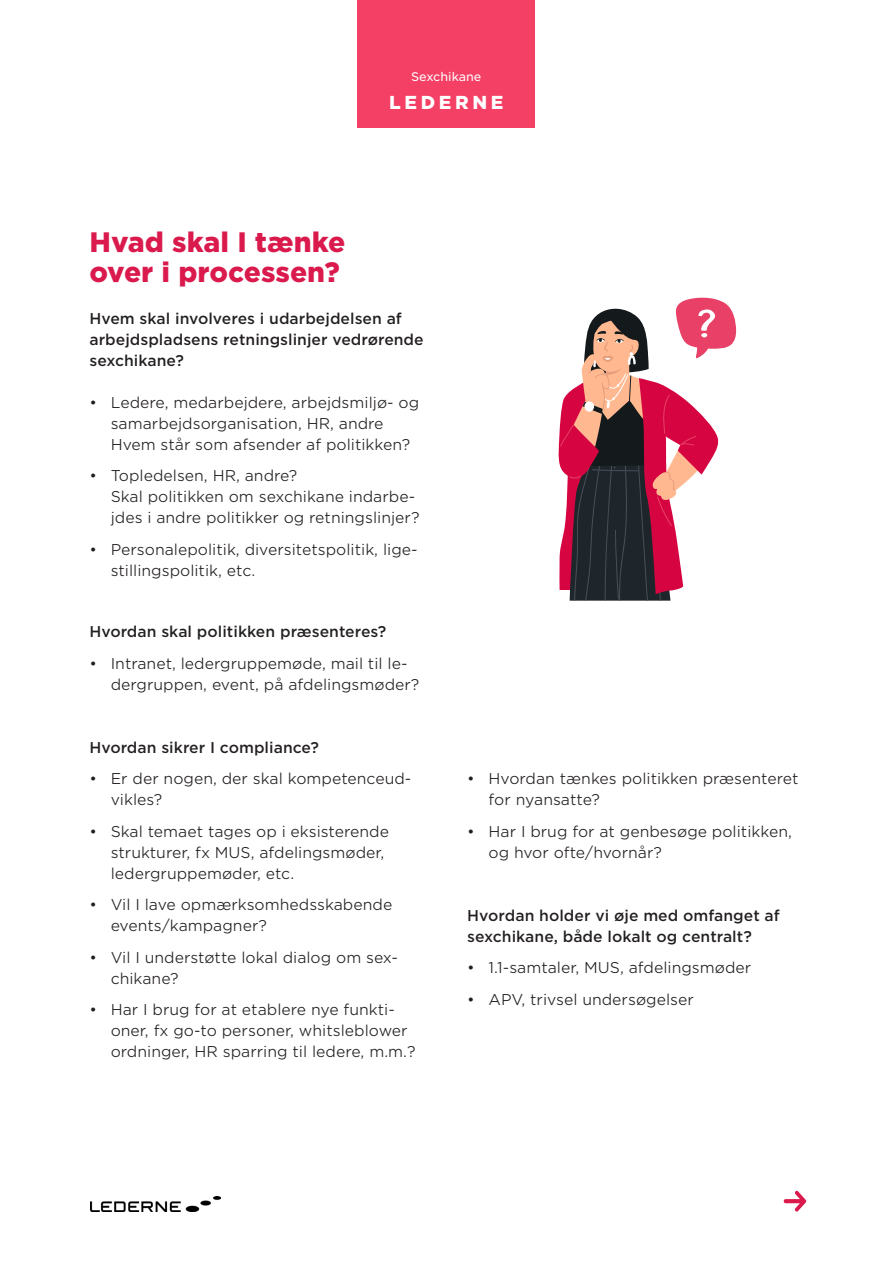
<style>
.page{position:relative;width:893px;height:1263px;background:#fff}
.page>*{position:absolute;margin:0;border:0;box-sizing:border-box;transform-origin:0 0}
.t1{font:900 27px "Gotham S Sm";color:#da1a4d}
.t2{font:900 18px "Gotham S Sm";letter-spacing:.2em;color:#fff}
.t3{font:300 15px/21px "Gotham S Sm";color:#231f20}
.t4{font:500 15px/21px "Gotham S Sm";color:#231f20}
.t5{font:12px "Gotham S Sm";color:#fff}
</style>
<div class="page">
<div style="left:357px;top:0;width:177px;height:128px;background:#f44065"></div>
<img style="left:90px;top:1196px;width:130px;height:15px">
<svg style="left:784px;top:1190px;width:22px;height:22px"></svg>
<svg style="left:558px;top:297px;width:178px;height:304px"></svg>
<p class="t5" style="left:411px;top:68px;width:72px">Sexchikane</p>
<p class="t2" style="left:389px;top:89px;width:116px">LEDERNE</p>
<p class="t1" style="left:89px;top:223px;width:257px">Hvad skal I tænke</p>
<p class="t1" style="left:89px;top:253px;width:252px">over i processen?</p>
<p class="t4" style="left:89px;top:308px;width:336px">Hvem skal involveres i udarbejdelsen af arbejdspladsens retningslinjer vedrørende sexchikane?</p>
<p class="t3" style="left:89px;top:392px;width:331px">• Ledere, medarbejdere, arbejdsmiljø- og</p>
<p class="t3" style="left:111px;top:413px;width:274px">samarbejdsorganisation, HR, andre</p>
<p class="t3" style="left:111px;top:434px;width:301px">Hvem står som afsender af politikken?</p>
<p class="t3" style="left:111px;top:465px;width:306px;text-indent:-21px">• Topledelsen, HR, andre?<br>Skal politikken om sexchikane indarbe-</p>
<p class="t3" style="left:111px;top:507px;width:310px">jdes i andre politikker og retningslinjer?</p>
<p class="t3" style="left:89px;top:539px;width:330px">• Personalepolitik, diversitetspolitik, lige-</p>
<p class="t3" style="left:111px;top:560px;width:146px">stillingspolitik, etc.</p>
<p class="t4" style="left:89px;top:621px;width:299px">Hvordan skal politikken præsenteres?</p>
<p class="t3" style="left:89px;top:652px;width:320px">• Intranet, ledergruppemøde, mail til le-</p>
<p class="t3" style="left:111px;top:673px;width:310px">dergruppen, event, på afdelingsmøder?</p>
<p class="t4" style="left:89px;top:736px;width:231px">Hvordan sikrer I compliance?</p>
<p class="t3" style="left:89px;top:768px;width:323px">• Er der nogen, der skal kompetenceud-</p>
<p class="t3" style="left:111px;top:789px;width:53px">vikles?</p>
<p class="t3" style="left:111px;top:820px;width:280px;text-indent:-21px">• Skal temaet tages op i eksisterende strukturer, fx MUS, afdelingsmøder,</p>
<p class="t3" style="left:111px;top:862px;width:185px">ledergruppemøder, etc.</p>
<p class="t3" style="left:89px;top:894px;width:304px">• Vil I lave opmærksomhedsskabende</p>
<p class="t3" style="left:111px;top:915px;width:158px">events/kampagner?</p>
<p class="t3" style="left:89px;top:946px;width:310px">• Vil I understøtte lokal dialog om sex-</p>
<p class="t3" style="left:111px;top:967px;width:69px">chikane?</p>
<p class="t3" style="left:89px;top:999px;width:307px">• Har I brug for at etablere nye funkti-</p>
<p class="t3" style="left:111px;top:1020px;width:298px">oner, fx go-to personer, whitsleblower</p>
<p class="t3" style="left:111px;top:1041px;width:306px">ordninger, HR sparring til ledere, m.m.?</p>
<p class="t3" style="left:467px;top:768px;width:333px">• Hvordan tænkes politikken præsenteret</p>
<p class="t3" style="left:489px;top:789px;width:113px">for nyansatte?</p>
<p class="t3" style="left:467px;top:820px;width:326px">• Har I brug for at genbesøge politikken,</p>
<p class="t3" style="left:489px;top:841px;width:175px">og hvor ofte/hvornår?</p>
<p class="t4" style="left:467px;top:904px;width:314px">Hvordan holder vi øje med omfanget af sexchikane, både lokalt og centralt?</p>
<p class="t3" style="left:467px;top:957px;width:285px">• 1.1-samtaler, MUS, afdelingsmøder</p>
<p class="t3" style="left:467px;top:988px;width:228px">• APV, trivsel undersøgelser</p>
</div>
